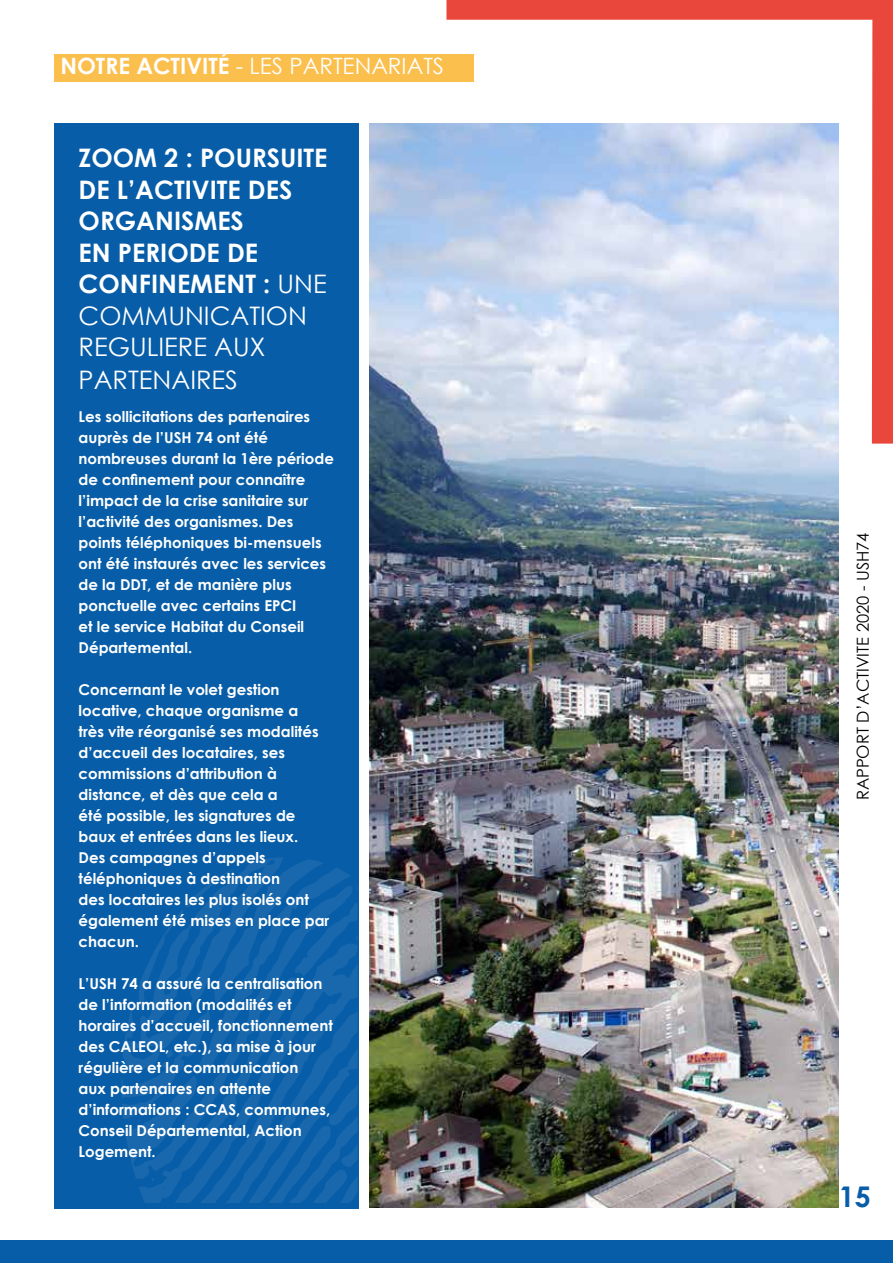
<style>
.page{position:relative;width:893px;height:1263px;background:#fff}
.page>*{position:absolute;margin:0;border:0;box-sizing:border-box;transform-origin:0 0}
.t1{font:700 28.5px "Century Gothic";color:#075da7}
.t2{font:700 25.5px/31.7px "Century Gothic";color:#fff}
.t3{font:22.5px "Century Gothic";color:#fff}
.t4{font:16.5px "Century Gothic";color:#000}
.t5{font:700 15px/21px "Century Gothic";color:#fff}
.s1{font-weight:700}
.s2{font-weight:400}
</style>
<div class="page">
<svg style="left:446px;top:0;width:447px;height:444px"></svg>
<div style="left:0;top:1241px;width:893px;height:22px;background:#075da7"></div>
<div style="left:54px;top:123px;width:305px;height:1086px;background:#075da7"></div>
<div style="left:54px;top:54px;width:419px;height:28px;background:#fbbf4e"></div>
<svg style="left:124px;top:857px;width:234px;height:190px"></svg>
<svg style="left:121px;top:1047px;width:237px;height:156px"></svg>
<img style="left:370px;top:123px;width:469px;height:1085px">
<h3 class="t3" style="left:60px;top:50px;width:385px"><span class="s1">NOTRE ACTIVITÉ</span> - LES PARTENARIATS</h3>
<h2 class="t2" style="left:79px;top:141px;width:250px">ZOOM 2 : POURSUITE<br>DE L’ACTIVITE DES<br>ORGANISMES<br>EN PERIODE DE<br>CONFINEMENT : <span class="s2">UNE<br>COMMUNICATION<br>REGULIERE AUX<br>PARTENAIRES</span></h2>
<p class="t5" style="left:79px;top:406px;width:257px">Les sollicitations des partenaires auprès de l’USH 74 ont été nombreuses durant la 1ère période de confinement pour connaître l’impact de la crise sanitaire sur l’activité des organismes. Des points téléphoniques bi-mensuels ont été instaurés avec les services de la DDT, et de manière plus ponctuelle avec certains EPCI<br>et le service Habitat du Conseil<br>Départemental.</p>
<p class="t5" style="left:79px;top:679px;width:252px">Concernant le volet gestion locative, chaque organisme a<br>très vite réorganisé ses modalités d’accueil des locataires, ses commissions d’attribution à distance, et dès que cela a<br>été possible, les signatures de baux et entrées dans les lieux.<br>Des campagnes d’appels téléphoniques à destination<br>des locataires les plus isolés ont également été mises en place par chacun.</p>
<p class="t5" style="left:79px;top:973px;width:256px">L’USH 74 a assuré la centralisation de l’information (modalités et horaires d’accueil, fonctionnement des CALEOL, etc.), sa mise à jour régulière et la communication<br>aux partenaires en attente d’informations : CCAS, communes,<br>Conseil Départemental, Action<br>Logement.</p>
<p class="t4" style="left:851px;top:800px;width:269px;rotate:-90deg">RAPPORT D’ACTIVITE 2020 - USH74</p>
<h1 class="t1" style="left:839px;top:1175px;width:33px">15</h1>
</div>
